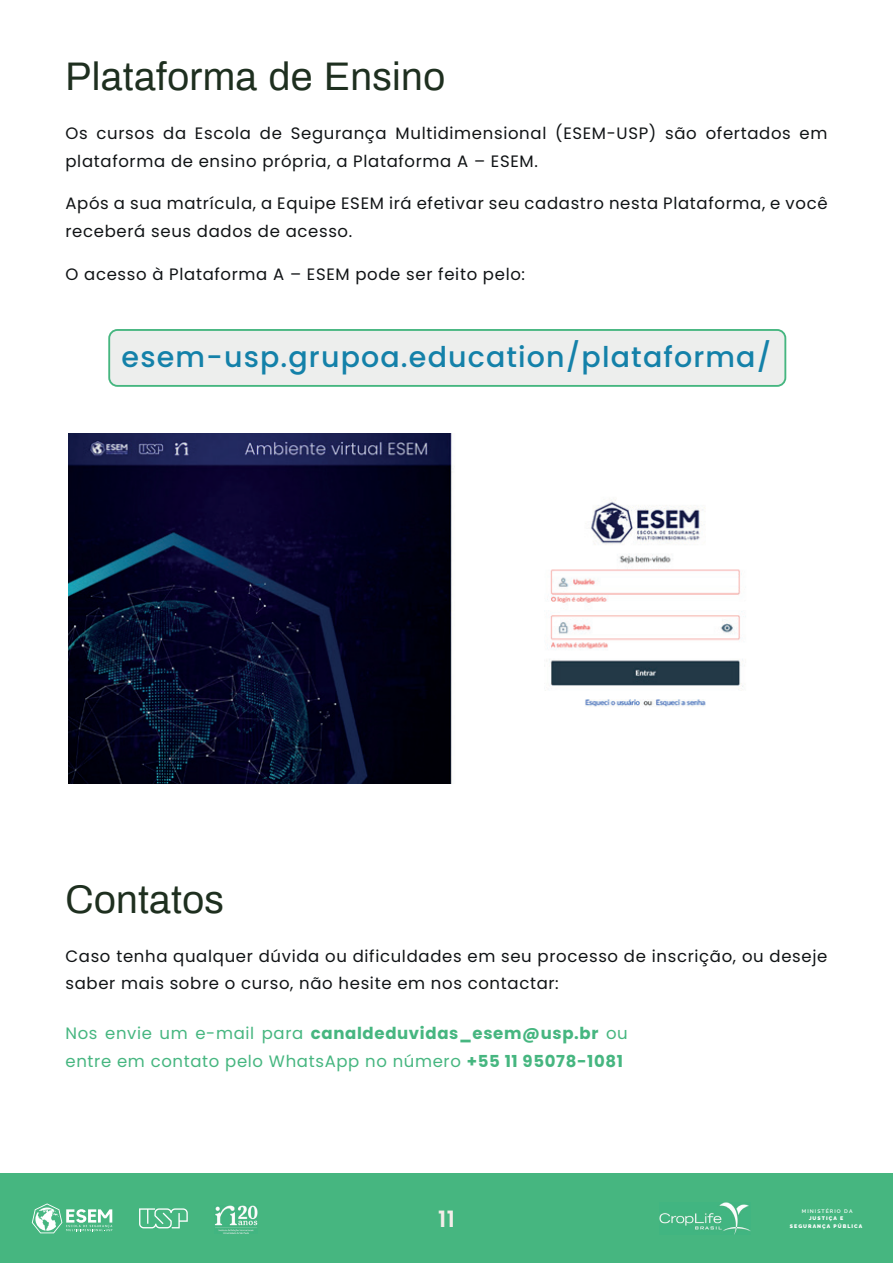
<style>
.page{position:relative;width:893px;height:1263px;background:#fff}
.page>*{position:absolute;margin:0;border:0;box-sizing:border-box;transform-origin:0 0}
.t1{font:39px "Archivo";letter-spacing:.01em;color:#1e2f1f}
.t2{font:500 28.5px "Poppins";letter-spacing:.04em;color:#1481a9}
.t3{font:600 22.5px "Poppins";color:#f4ede9}
.t4{font:16.5px/27.6px "Poppins";letter-spacing:.04em;color:#101315}
.t5{font:16.5px/27.6px "Poppins";letter-spacing:.04em;color:#46b680}
.t6{font:900 5.25px "Rawline";letter-spacing:.2em;color:#fff}
.t7{font:600 5.25px "Rawline";letter-spacing:.2em;color:#fff}
.s1{font-weight:700}
</style>
<div class="page">
<div style="left:0;top:1174px;width:893px;height:89px;background:#46b680"></div>
<svg style="left:139px;top:1208px;width:49px;height:20px"></svg>
<img style="left:660px;top:1202px;width:90px;height:32px">
<svg style="left:32px;top:1203px;width:80px;height:30px"></svg>
<img style="left:215px;top:1206px;width:43px;height:28px">
<div style="left:109px;top:330px;width:676px;height:56px;background:#edeeed;border-radius:8px"></div>
<div style="left:108px;top:329px;width:678px;height:58px;border:2px solid #46b680;border-radius:8px"></div>
<img style="left:68px;top:434px;width:678px;height:349px">
<h1 class="t1" style="left:66px;top:48px;width:381px">Plataforma de Ensino</h1>
<p class="t4" style="left:66px;top:120px;width:763px">Os cursos da Escola de Segurança Multidimensional (ESEM-USP) são ofertados em plataforma de ensino própria, a Plataforma A – ESEM.</p>
<p class="t4" style="left:66px;top:190px;width:764px">Após a sua matrícula, a Equipe ESEM irá efetivar seu cadastro nesta Plataforma, e você receberá seus dados de acesso.</p>
<p class="t4" style="left:66px;top:260px;width:461px">O acesso à Plataforma A – ESEM pode ser feito pelo:</p>
<h2 class="t2" style="left:122px;top:340px;width:651px">esem-usp.grupoa.education/plataforma/</h2>
<h1 class="t1" style="left:66px;top:871px;width:160px">Contatos</h1>
<p class="t4" style="left:66px;top:942px;width:763px">Caso tenha qualquer dúvida ou dificuldades em seu processo de inscrição, ou deseje saber mais sobre o curso, não hesite em nos contactar:</p>
<p class="t5" style="left:66px;top:1020px;width:564px">Nos envie um e-mail para <span class="s1">canaldeduvidas_esem@usp.br</span> ou entre em contato pelo WhatsApp no número <span class="s1">+55 11 95078-1081</span></p>
<h3 class="t3" style="left:438px;top:1206px;width:18px">11</h3>
<p class="t7" style="left:802px;top:1207px;width:52px">MINISTÉRIO DA</p>
<p class="t6" style="left:809px;top:1214px;width:36px">JUSTIÇA E</p>
<p class="t6" style="left:790px;top:1221px;width:74px">SEGURANÇA PÚBLICA</p>
</div>
